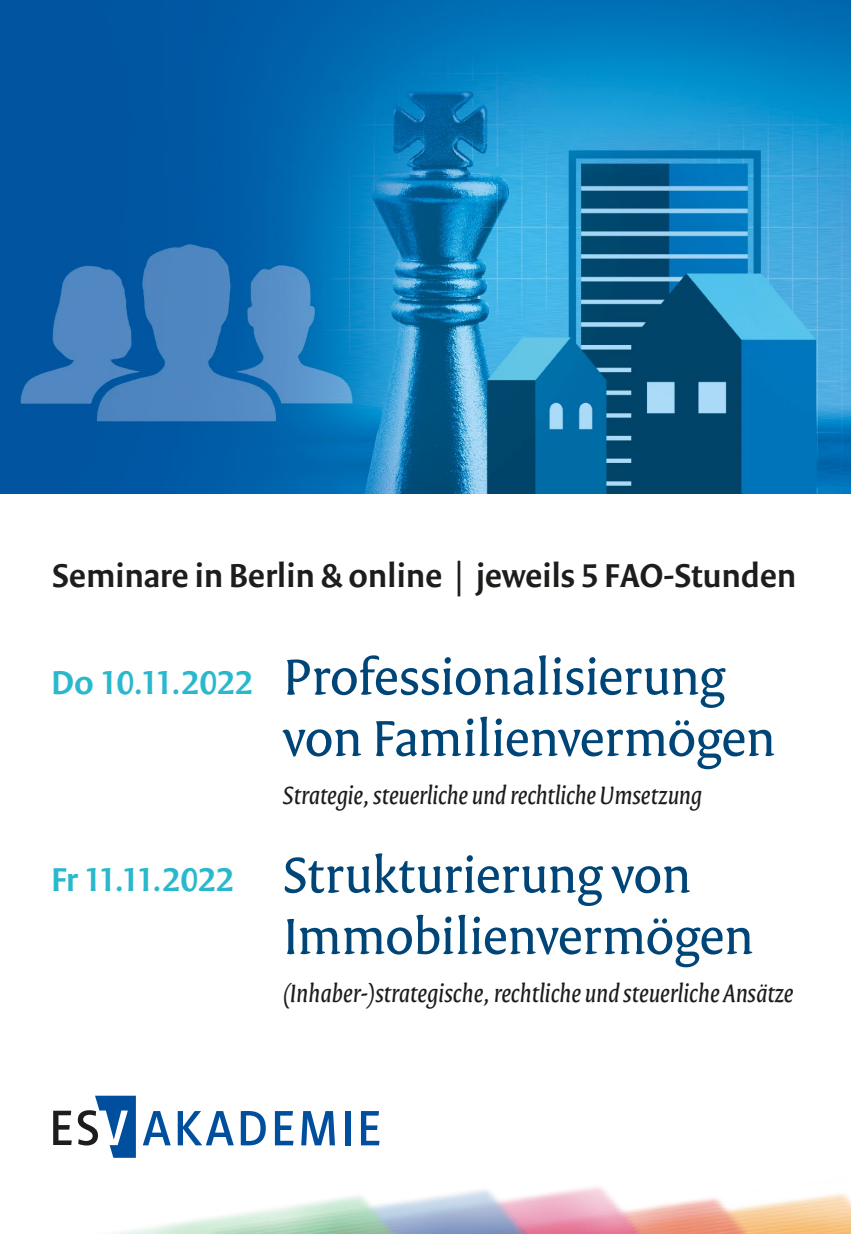
<style>
.page{position:relative;width:851px;height:1234px;background:#fff}
.page>*{position:absolute;margin:0;border:0;box-sizing:border-box;transform-origin:0 0}
.t1{font:54.15px/61.3px "Versa Pro";letter-spacing:-.01em;color:#004577}
.t2{font:600 35.7px "Versa Sans Pro";letter-spacing:-.005em;color:#1d1d1b}
.t3{font:600 35.7px "Versa Sans Pro";letter-spacing:-.025em;color:#2ab8cc}
.t4{font:italic 27px "Versa Pro";color:#1d1d1b}
</style>
<div class="page">
<img style="left:0;top:0;width:850px;height:493px">
<img style="left:117px;top:1186px;width:733px;height:47px">
<svg style="left:78px;top:1095px;width:58px;height:62px"></svg>
<svg style="left:53px;top:1110px;width:19px;height:34px"></svg>
<svg style="left:143px;top:1111px;width:28px;height:33px"></svg>
<svg style="left:178px;top:1111px;width:56px;height:33px"></svg>
<svg style="left:361px;top:1111px;width:18px;height:33px"></svg>
<div style="left:345px;top:1110px;width:5px;height:34px;background:#004f9f"></div>
<svg style="left:275px;top:1111px;width:18px;height:33px"></svg>
<svg style="left:301px;top:1111px;width:34px;height:33px"></svg>
<svg style="left:241px;top:1111px;width:25px;height:34px"></svg>
<img style="left:0;top:0;width:1px;height:52px">
<h2 class="t2" style="left:52px;top:554px;width:745px">Seminare in Berlin &amp; online | jeweils 5 FAO-Stunden</h2>
<h2 class="t3" style="left:51px;top:660px;width:204px">Do 10.11.2022</h2>
<h2 class="t3" style="left:51px;top:857px;width:185px">Fr 11.11.2022</h2>
<h1 class="t1" style="left:283px;top:645px;width:494px">Professionalisierung von Familienvermögen</h1>
<p class="t4" style="left:283px;top:779px;width:420px">Strategie, steuerliche und rechtliche Umsetzung</p>
<h1 class="t1" style="left:283px;top:843px;width:472px">Strukturierung von<br>Immobilienvermögen</h1>
<p class="t4" style="left:283px;top:976px;width:512px">(Inhaber-)strategische, rechtliche und steuerliche Ansätze</p>
</div>
